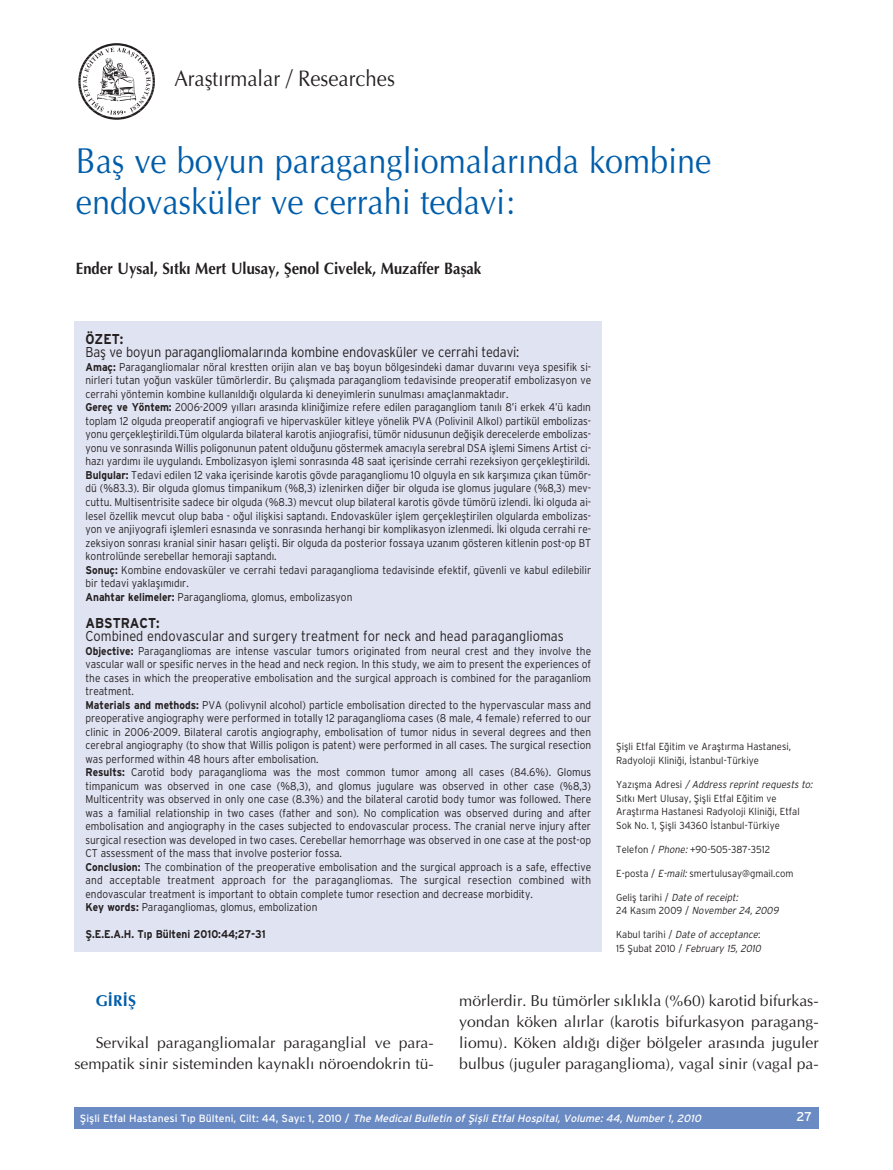
<style>
.page{position:relative;width:893px;height:1170px;background:#fff}
.page>*{position:absolute;margin:0;border:0;box-sizing:border-box;transform-origin:0 0}
.t1{font:36px/40.5px "Optima T";color:#005daa;scale:.9 1}
.t2{font:22.5px "Optima T";color:#231f20;scale:.9 1}
.t3{font:16.5px "Optima T Bold";color:#231f20;scale:.9 1}
.t4{font:15.75px/21px "Optima T";color:#231f20;text-align:right}
.t5{font:15.75px "Optima T Bold";color:#005daa}
.t6{font:14.25px "Interstate T Light";color:#231f20;scale:.9 1}
.t7{font:14.25px "Interstate T Bold";color:#231f20;scale:.9 1}
.t8{font:12.75px "Interstate T";color:#fff}
.t9{font:11.25px/13.5px "Interstate T Light";color:#231f20;scale:.9 1}
.t10{font:11.25px "Interstate T Bold";color:#231f20;scale:.9 1}
.t11{font:italic 10.5px "Interstate T";color:#fff}
.t12{font:10.2px/13.5px "Interstate T Light";color:#231f20;scale:.93 1}
.t13{font:italic 10.2px/13.5px "Interstate T Light";color:#231f20;scale:.93 1}
.s1{font-family:"Interstate T Bold"}
.s2{font-style:italic}
.s3{font-style:normal}
</style>
<div class="page">
<div style="left:74px;top:1106px;width:745px;height:22px;background:#6a8ac4"></div>
<div style="left:74px;top:321px;width:528px;height:631px;background:#e0e3f2"></div>
<svg style="left:78px;top:43px;width:77px;height:77px"></svg>
<h2 class="t2" style="left:174px;top:69px;width:246px">Araflt›rmalar / Researches</h2>
<h1 class="t1" style="left:76px;top:143px;width:708px">Bafl ve boyun paragangliomalar›nda kombine endovasküler ve cerrahi tedavi:</h1>
<h3 class="t3" style="left:76px;top:261px;width:452px">Ender Uysal, S›tk› Mert Ulusay, fienol Civelek, Muzaffer Baflak</h3>
<p class="t7" style="left:85px;top:333px;width:44px">ÖZET:</p>
<p class="t6" style="left:85px;top:347px;width:484px">Bafl ve boyun paragangliomalar›nda kombine endovasküler ve cerrahi tedavi:</p>
<p class="t9" style="left:85px;top:361px;width:563px"><span class="s1">Amaç:</span> Paragangliomalar nöral krestten orijin alan ve bafl boyun bölgesindeki damar duvar›n› veya spesifik si&shy;nirleri tutan yo¤un vasküler tümörlerdir. Bu çal›flmada paragangliom tedavisinde preoperatif embolizasyon ve cerrahi yöntemin kombine kullan›ld›¤› olgularda ki deneyimlerin sunulmas› amaçlanmaktad›r.<br><span class="s1">Gereç ve Yöntem:</span> 2006-2009 y›llar› aras›nda klini¤imize refere edilen paragangliom tan›l› 8’i erkek 4’ü kad›n toplam 12 olguda preoperatif angiografi ve hipervasküler kitleye yönelik PVA (Polivinil Alkol) partikül embolizas&shy;yonu gerçeklefltirildi.Tüm olgularda bilateral karotis anjiografisi, tümör nidusunun de¤iflik derecelerde embolizas&shy;yonu ve sonras›nda Willis poligonunun patent oldu¤unu göstermek amac›yla serebral DSA ifllemi Simens Artist ci&shy;haz› yard›m› ile uyguland›. Embolizasyon ifllemi sonras›nda 48 saat içerisinde cerrahi rezeksiyon gerçeklefltirildi.<br><span class="s1">Bulgular:</span> Tedavi edilen 12 vaka içerisinde karotis gövde paragangliomu 10 olguyla en s›k karfl›m›za ç›kan tümör&shy;dü (%83.3). Bir olguda glomus timpanikum (%8,3) izlenirken di¤er bir olguda ise glomus jugulare (%8,3) mev&shy;cuttu. Multisentrisite sadece bir olguda (%8.3) mevcut olup bilateral karotis gövde tümörü izlendi. ‹ki olguda ai&shy;lesel özellik mevcut olup baba - o¤ul iliflkisi saptand›. Endovasküler ifllem gerçeklefltirilen olgularda embolizas&shy;yon ve anjiyografi ifllemleri esnas›nda ve sonras›nda herhangi bir komplikasyon izlenmedi. ‹ki olguda cerrahi re&shy;zeksiyon sonras› kranial sinir hasar› geliflti. Bir olguda da posterior fossaya uzan›m gösteren kitlenin post-op BT kontrolünde serebellar hemoraji saptand›.<br><span class="s1">Sonuç:</span> Kombine endovasküler ve cerrahi tedavi paraganglioma tedavisinde efektif, güvenli ve kabul edilebilir bir tedavi yaklafl›m›d›r.<br><span class="s1">Anahtar kelimeler:</span> Paraganglioma, glomus, embolizasyon</p>
<p class="t7" style="left:85px;top:617px;width:84px">ABSTRACT:</p>
<p class="t6" style="left:85px;top:630px;width:533px">Combined endovascular and surgery treatment for neck and head paragangliomas</p>
<p class="t9" style="left:85px;top:644px;width:563px"><span class="s1">Objective:</span> Paragangliomas are intense vascular tumors originated from neural crest and they involve the vascular wall or spesific nerves in the head and neck region. In this study, we aim to present the experiences of the cases in which the preoperative embolisation and the surgical approach is combined for the paraganliom treatment.<br><span class="s1">Materials and methods:</span> PVA (polivynil alcohol) particle embolisation directed to the hypervascular mass and preoperative angiography were performed in totally 12 paraganglioma cases (8 male, 4 female) referred to our clinic in 2006-2009. Bilateral carotis angiography, embolisation of tumor nidus in several degrees and then cerebral angiography (to show that Willis poligon is patent) were performed in all cases. The surgical resection was performed within 48 hours after embolisation.<br><span class="s1">Results:</span> Carotid body paraganglioma was the most common tumor among all cases (84.6%). Glomus timpanicum was observed in one case (%8,3), and glomus jugulare was observed in other case (%8,3)<br>Multicentrity was observed in only one case (8.3%) and the bilateral carotid body tumor was followed. There was a familial relationship in two cases (father and son). No complication was observed during and after embolisation and angiography in the cases subjected to endovascular process. The cranial nerve injury after surgical resection was developed in two cases. Cerebellar hemorrhage was observed in one case at the post-op CT assessment of the mass that involve posterior fossa.<br><span class="s1">Conclusion:</span> The combination of the preoperative embolisation and the surgical approach is a safe, effective and acceptable treatment approach for the paragangliomas. The surgical resection combined with endovascular treatment is important to obtain complete tumor resection and decrease morbidity.<br><span class="s1">Key words:</span> Paragangliomas, glomus, embolization</p>
<p class="t10" style="left:85px;top:930px;width:202px">fi.E.E.A.H. T›p Bülteni 2010:44;27-31</p>
<p class="t12" style="left:616px;top:741px;width:190px">fiiflli Etfal E¤itim ve Araflt›rma Hastanesi,<br>Radyoloji Klini¤i, ‹stanbul-Türkiye</p>
<p class="t12" style="left:616px;top:778px;width:215px">Y a z › fl m a A d r e s i <span class="s2">/ Address reprint requests to:<br></span>S›tk› Mert Ulusay, fiiflli Etfal E¤itim ve Araflt›rma Hastanesi Radyoloji Klini¤i, Etfal Sok No. 1, fiiflli 34360 ‹stanbul-Türkiye</p>
<p class="t12" style="left:616px;top:843px;width:167px">Telefon / <span class="s2">Phone:</span>+90-505-387-3512</p>
<p class="t12" style="left:616px;top:867px;width:192px">E-posta / <span class="s2">E-mail:</span>smertulusay@gmail.com</p>
<p class="t13" style="left:616px;top:891px;width:178px"><span class="s3">G e l i fl t a r i h i /</span> Date of receipt:<br><span class="s3">2 4 K a s › m 2 0 0 9 /</span> November 24, 2009</p>
<p class="t13" style="left:616px;top:928px;width:159px"><span class="s3">K a b u l t a r i h i /</span> Date of acceptance<span class="s3">:<br>1 5 fi u b a t 2 0 1 0 /</span> February 15, 2010</p>
<h3 class="t5" style="left:96px;top:994px;width:42px">G‹R‹fi</h3>
<h3 class="t4" style="left:74px;top:1033px;width:361px">Servikal paragangliomalar paraganglial ve para&shy;sempatik sinir sisteminden kaynakl› nöroendokrin tü-</h3>
<h3 class="t4" style="left:459px;top:990px;width:361px;text-align:justify">mörlerdir. Bu tümörler s›kl›kla (%60) karotid bifurkas&shy;yondan köken al›rlar (karotis bifurkasyon paragang&shy;liomu). Köken ald›¤› di¤er bölgeler aras›nda juguler bulbus (juguler paraganglioma), vagal sinir (vagal pa-</h3>
<p class="t11" style="left:80px;top:1113px;width:625px"><span class="s3">fi i fl l i E t f a l H a s t a n e s i T › p B ü l t e n i , C i l t : 4 4 , S a y › : 1 , 2 0 1 0 /</span> The Medical Bulletin of fiiflli Etfal Hospital, Volume: 44, Number 1, 2010</p>
<p class="t8" style="left:796px;top:1111px;width:17px">27</p>
</div>
